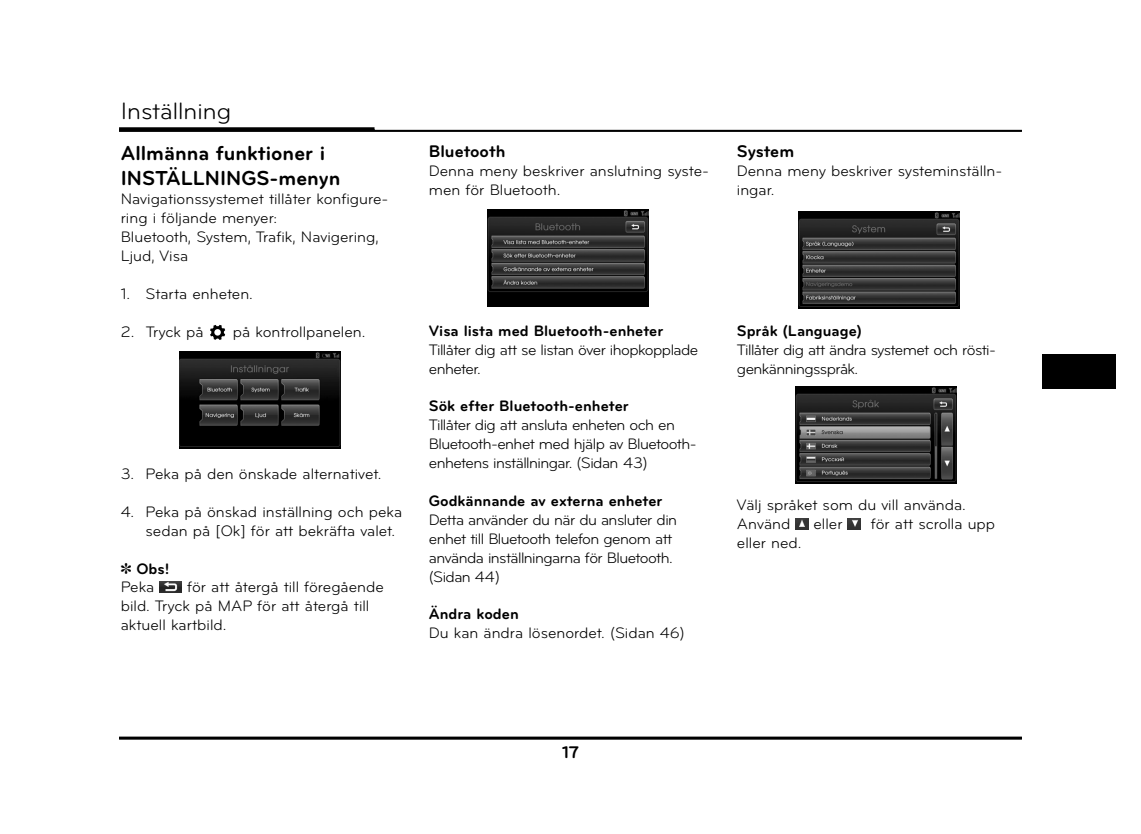
<style>
.page{position:relative;width:1141px;height:834px;background:#fff}
.page>*{position:absolute;margin:0;border:0;box-sizing:border-box;transform-origin:0 0}
.t1{font:24.5px "Bryant LG";color:#000}
.t2{font:700 21px/25.2px "Bryant LG";color:#000}
.t3{font:700 17.5px "Bryant LG";color:#000}
.t4{font:15.75px/18.9px "Bryant LG";color:#000}
.t5{font:15.75px/18.9px "Bryant LG";letter-spacing:-.035em;color:#000}
.t6{font:700 15.75px "Bryant LG";color:#000}
</style>
<div class="page">
<div style="left:1042px;top:353px;width:74px;height:35px;background:#000"></div>
<svg style="left:210px;top:325px;width:15px;height:15px"></svg>
<img style="left:179px;top:352px;width:161px;height:96px">
<img style="left:160px;top:581px;width:22px;height:11px">
<img style="left:487px;top:209px;width:161px;height:97px">
<img style="left:798px;top:211px;width:162px;height:97px">
<img style="left:795px;top:386px;width:161px;height:97px">
<svg style="left:795px;top:518px;width:13px;height:11px"></svg>
<svg style="left:848px;top:518px;width:12px;height:11px"></svg>
<svg style="left:119px;top:127px;width:256px;height:3px"></svg>
<hr style="left:119px;top:130px;width:903px;height:2px;background:#000">
<hr style="left:119px;top:736px;width:903px;height:3px;background:#000">
<h1 class="t1" style="left:121px;top:102px;width:112px">Inställning</h1>
<h2 class="t2" style="left:121px;top:142px;width:221px">Allmänna funktioner i<br>INSTÄLLNINGS-menyn</h2>
<p class="t4" style="left:121px;top:191px;width:269px">Navigationssystemet tillåter konfigure&shy;ring i följande menyer:<br>Bluetooth, System, Trafik, Navigering,<br>Ljud, Visa</p>
<p class="t4" style="left:121px;top:285px;width:134px">1. Starta enheten.</p>
<p class="t4" style="left:121px;top:323px;width:84px">2. Tryck på</p>
<p class="t4" style="left:233px;top:323px;width:134px">på kontrollpanelen.</p>
<p class="t4" style="left:121px;top:465px;width:262px">3. Peka på den önskade alternativet.</p>
<p class="t4" style="left:146px;top:503px;width:258px;text-indent:-25px">4. Peka på önskad inställning och peka sedan på [Ok] för att bekräfta valet.</p>
<p class="t6" style="left:136px;top:562px;width:35px">Obs!</p>
<p class="t4" style="left:121px;top:579px;width:35px">Peka</p>
<p class="t4" style="left:121px;top:579px;width:265px;text-indent:66px">för att återgå till föregående bild. Tryck på MAP för att återgå till aktuell kartbild.</p>
<p class="t3" style="left:429px;top:145px;width:78px">Bluetooth</p>
<p class="t4" style="left:429px;top:163px;width:282px">Denna meny beskriver anslutning syste&shy;men för Bluetooth.</p>
<p class="t6" style="left:429px;top:325px;width:236px">Visa lista med Bluetooth-enheter</p>
<p class="t5" style="left:429px;top:341px;width:271px">Tillåter dig att se listan över ihopkopplade enheter.</p>
<p class="t6" style="left:429px;top:400px;width:201px">Sök efter Bluetooth-enheter</p>
<p class="t5" style="left:429px;top:417px;width:269px">Tillåter dig att ansluta enheten och en<br>Bluetooth-enhet med hjälp av Bluetooth&shy;enhetens inställningar. (Sidan 43)</p>
<p class="t6" style="left:429px;top:495px;width:235px">Godkännande av externa enheter</p>
<p class="t5" style="left:429px;top:511px;width:250px">Detta använder du när du ansluter din enhet till Bluetooth telefon genom att använda inställningarna för Bluetooth. (Sidan 44)</p>
<p class="t6" style="left:429px;top:608px;width:91px">Ändra koden</p>
<p class="t4" style="left:429px;top:625px;width:257px">Du kan ändra lösenordet. (Sidan 46)</p>
<p class="t3" style="left:737px;top:145px;width:59px">System</p>
<p class="t4" style="left:737px;top:163px;width:267px">Denna meny beskriver systeminställn&shy;ingar.</p>
<p class="t6" style="left:737px;top:325px;width:127px">Språk (Language)</p>
<p class="t5" style="left:737px;top:341px;width:261px">Tillåter dig att ändra systemet och rösti&shy;genkänningsspråk.</p>
<p class="t4" style="left:737px;top:497px;width:230px">Välj språket som du vill använda.<br>Använd</p>
<p class="t4" style="left:813px;top:516px;width:31px">eller</p>
<p class="t4" style="left:871px;top:516px;width:126px">för att scrolla upp</p>
<p class="t4" style="left:737px;top:535px;width:66px">eller ned.</p>
<p class="t3" style="left:562px;top:746px;width:18px">17</p>
</div>
